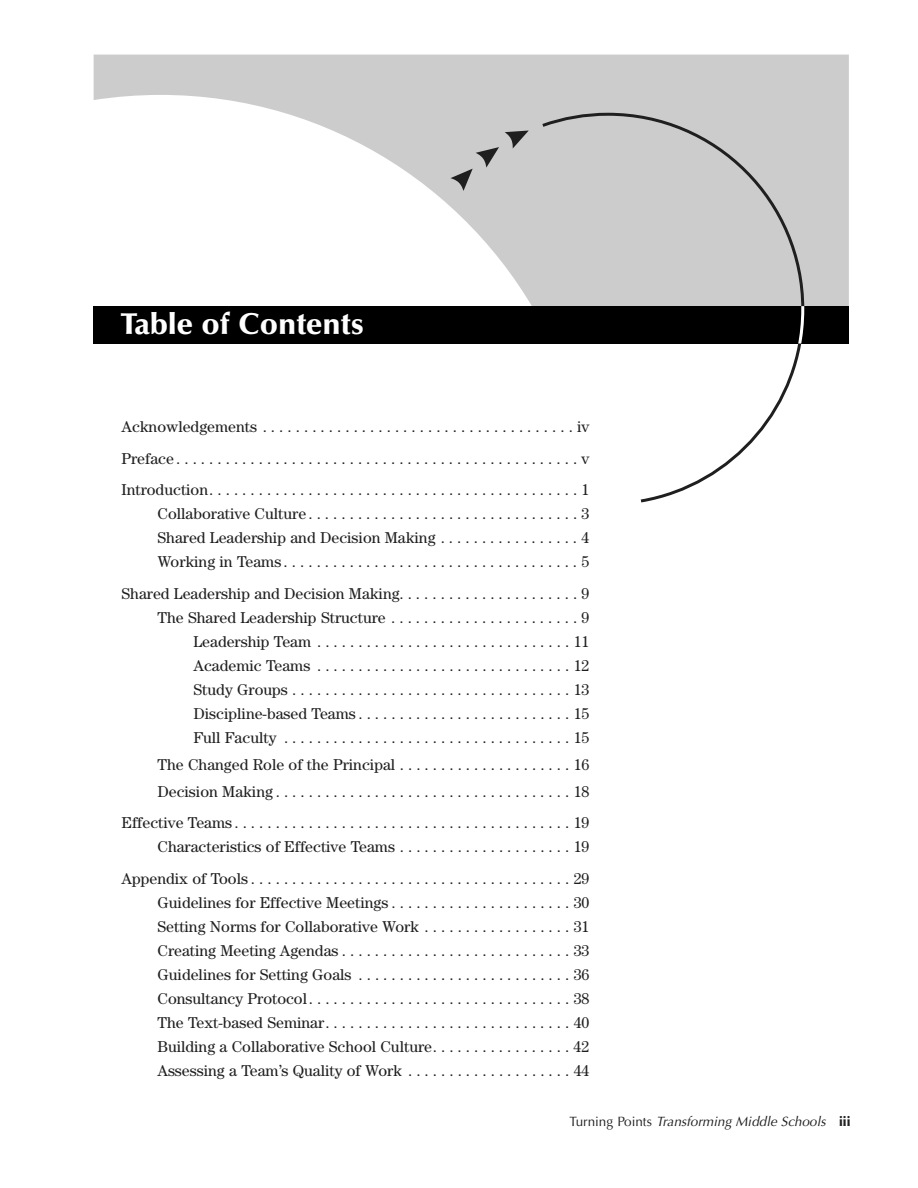
<style>
.page{position:relative;width:918px;height:1188px;background:#fff}
.page>*{position:absolute;margin:0;border:0;box-sizing:border-box;transform-origin:0 0}
.t1{font:900 30px "Optima";color:#fff}
.t2{font:15.75px/24px "Century";color:#201f20;text-align:justify}
.t3{font:italic 13.5px "Optima";color:#201f20}
.s1{font-style:normal}
.s2{font-weight:900;font-style:normal}
</style>
<div class="page">
<svg style="left:94px;top:55px;width:755px;height:251px"></svg>
<svg style="left:539px;top:111px;width:267px;height:392px"></svg>
<svg style="left:505px;top:131px;width:24px;height:18px"></svg>
<svg style="left:450px;top:147px;width:49px;height:44px;background:#b0b0b0"></svg>
<div style="left:94px;top:306px;width:755px;height:38px;background:#000"></div>
<svg style="left:798px;top:306px;width:7px;height:38px"></svg>
<h1 class="t1" style="left:121px;top:311px;width:245px">Table of Contents</h1>
<p class="t2" style="left:122px;top:412px;width:470px;line-height:31.5px">Acknowledgements . . . . . . . . . . . . . . . . . . . . . . . . . . . . . . . . . . . . . . iv Preface . . . . . . . . . . . . . . . . . . . . . . . . . . . . . . . . . . . . . . . . . . . . . . . . . v Introduction. . . . . . . . . . . . . . . . . . . . . . . . . . . . . . . . . . . . . . . . . . . . . 1</p>
<p class="t2" style="left:157px;top:503px;width:434px">Collaborative Culture . . . . . . . . . . . . . . . . . . . . . . . . . . . . . . . . . 3<br>Shared Leadership and Decision Making . . . . . . . . . . . . . . . . . 4<br>Working in Teams . . . . . . . . . . . . . . . . . . . . . . . . . . . . . . . . . . . . 5</p>
<p class="t2" style="left:122px;top:583px;width:470px;text-align:right">Shared Leadership and Decision Making. . . . . . . . . . . . . . . . . . . . . . 9<br>The Shared Leadership Structure . . . . . . . . . . . . . . . . . . . . . . . 9<br>Leadership Team . . . . . . . . . . . . . . . . . . . . . . . . . . . . . . . 11<br>Academic Teams . . . . . . . . . . . . . . . . . . . . . . . . . . . . . . . 12<br>Study Groups . . . . . . . . . . . . . . . . . . . . . . . . . . . . . . . . . . 13<br>Discipline-based Teams . . . . . . . . . . . . . . . . . . . . . . . . . . 15<br>Full Faculty . . . . . . . . . . . . . . . . . . . . . . . . . . . . . . . . . . . 15</p>
<p class="t2" style="left:157px;top:752px;width:433px;line-height:27px">The Changed Role of the Principal . . . . . . . . . . . . . . . . . . . . . 16<br>Decision Making . . . . . . . . . . . . . . . . . . . . . . . . . . . . . . . . . . . . 18</p>
<p class="t2" style="left:122px;top:812px;width:470px;text-align:right">Effective Teams . . . . . . . . . . . . . . . . . . . . . . . . . . . . . . . . . . . . . . . . . 19<br>Characteristics of Effective Teams . . . . . . . . . . . . . . . . . . . . . 19</p>
<p class="t2" style="left:157px;top:868px;width:434px;text-indent:-36px">Appendix of Tools . . . . . . . . . . . . . . . . . . . . . . . . . . . . . . . . . . . . . . . 29<br>Guidelines for Effective Meetings . . . . . . . . . . . . . . . . . . . . . . 30<br>Setting Norms for Collaborative Work . . . . . . . . . . . . . . . . . . 31<br>Creating Meeting Agendas . . . . . . . . . . . . . . . . . . . . . . . . . . . . 33<br>Guidelines for Setting Goals . . . . . . . . . . . . . . . . . . . . . . . . . . 36<br>Consultancy Protocol . . . . . . . . . . . . . . . . . . . . . . . . . . . . . . . . 38<br>The Text-based Seminar. . . . . . . . . . . . . . . . . . . . . . . . . . . . . . 40<br>Building a Collaborative School Culture. . . . . . . . . . . . . . . . . 42<br>Assessing a Team’s Quality of Work . . . . . . . . . . . . . . . . . . . . 44</p>
<p class="t3" style="left:570px;top:1116px;width:282px"><span class="s1">Turning Points</span> Transforming Middle Schools <span class="s2">iii</span></p>
</div>
